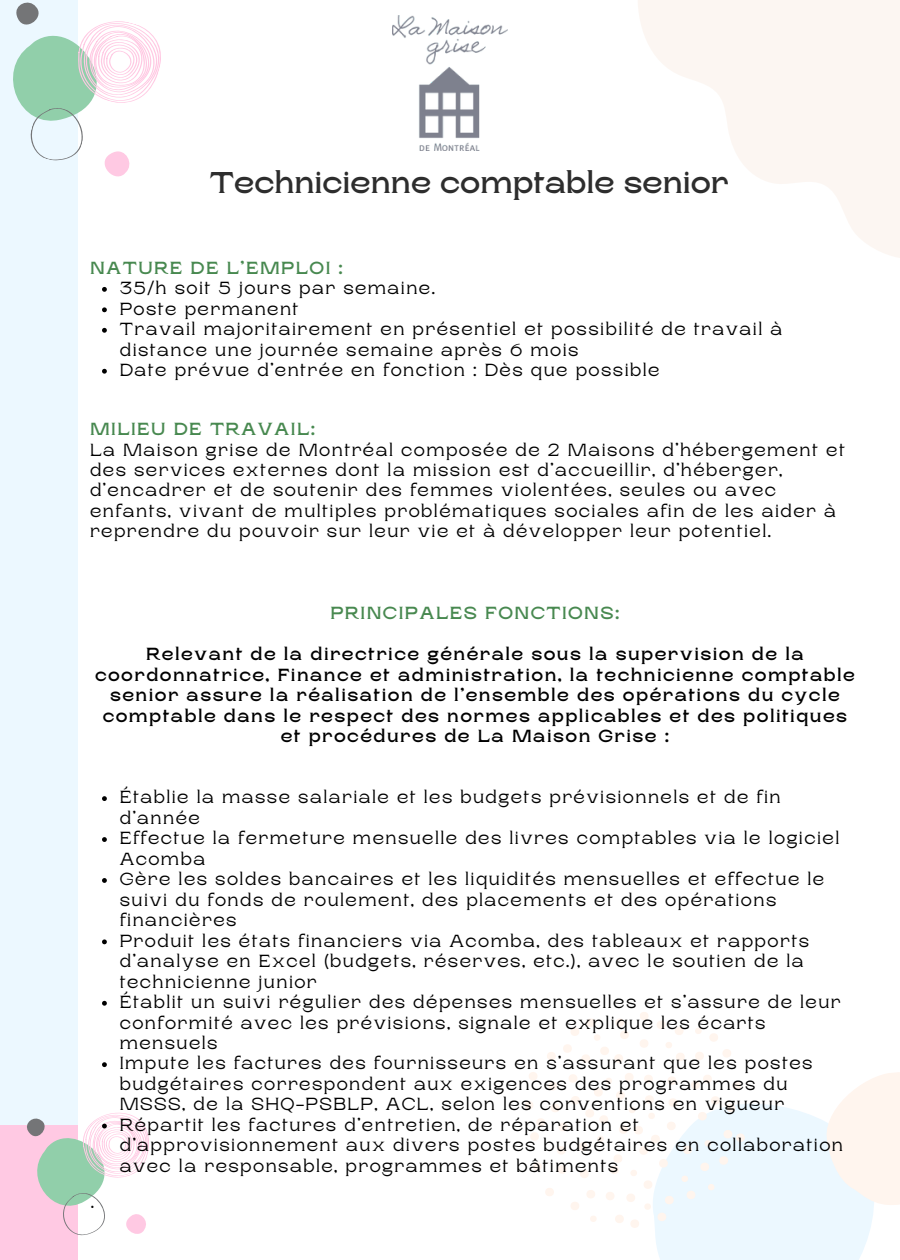
<style>
.page{position:relative;width:900px;height:1260px;background:#fff}
.page>*{position:absolute;margin:0;border:0;box-sizing:border-box;transform-origin:0 0}
.t1{font:700 30px "Rasputin";color:#2d2d2d}
.t2{font:17.5px/20.5px "Rasputin";letter-spacing:.08em;color:#000}
.t3{font:700 17.5px/20.5px "Rasputin";letter-spacing:.08em;color:#000;text-align:center}
.t4{font:700 17.5px "Rasputin";letter-spacing:.08em;color:#488950}
.t5{font:17.5px "Noto Sans";color:#000}
</style>
<div class="page">
<div style="left:0;top:0;width:78px;height:1152px;background:#ecf8ff"></div>
<svg style="left:638px;top:0;width:262px;height:258px;fill:#fcf6f2"></svg>
<div style="left:655px;top:1104px;width:219px;height:156px;background:#ecf8ff"></div>
<svg style="left:823px;top:1072px;width:77px;height:137px"></svg>
<svg style="left:525px;top:1012px;width:220px;height:218px"></svg>
<div style="left:0;top:1125px;width:78px;height:135px;background:#ffc9e3"></div>
<img style="left:393px;top:16px;width:114px;height:135px">
<svg style="left:13px;top:2px;width:148px;height:175px"></svg>
<svg style="left:102px;top:287px;width:5px;height:5px"></svg>
<svg style="left:102px;top:307px;width:5px;height:5px"></svg>
<svg style="left:102px;top:328px;width:5px;height:5px"></svg>
<svg style="left:102px;top:369px;width:5px;height:5px"></svg>
<svg style="left:102px;top:796px;width:5px;height:5px"></svg>
<svg style="left:102px;top:837px;width:5px;height:5px"></svg>
<svg style="left:102px;top:878px;width:5px;height:5px"></svg>
<svg style="left:102px;top:939px;width:5px;height:5px"></svg>
<svg style="left:102px;top:1001px;width:5px;height:5px"></svg>
<svg style="left:102px;top:1062px;width:5px;height:5px"></svg>
<svg style="left:27px;top:1113px;width:122px;height:123px"></svg>
<p class="t1" style="left:210px;top:166px;width:521px">Technicienne comptable senior</p>
<p class="t4" style="left:90px;top:258px;width:254px">NATURE DE L’EMPLOI :</p>
<p class="t2" style="left:120px;top:278px;width:664px">35/h soit 5 jours par semaine.<br>Poste permanent<br>Travail majoritairement en présentiel et possibilité de travail à distance une journée semaine après 6 mois<br>Date prévue d’entrée en fonction : Dès que possible</p>
<p class="t4" style="left:90px;top:419px;width:227px">MILIEU DE TRAVAIL:</p>
<p class="t2" style="left:90px;top:439px;width:756px">La Maison grise de Montréal composée de 2 Maisons d’hébergement et des services externes dont la mission est d’accueillir, d’héberger, d’encadrer et de soutenir des femmes violentées, seules ou avec enfants, vivant de multiples problématiques sociales afin de les aider à reprendre du pouvoir sur leur vie et à développer leur potentiel.</p>
<p class="t4" style="left:330px;top:604px;width:291px">PRINCIPALES FONCTIONS:</p>
<p class="t3" style="left:95px;top:644px;width:761px">Relevant de la directrice générale sous la supervision de la coordonnatrice, Finance et administration, la technicienne comptable senior assure la réalisation de l’ensemble des opérations du cycle comptable dans le respect des normes applicables et des politiques et procédures de La Maison Grise :</p>
<p class="t5" style="left:90px;top:1194px;width:6px">·</p>
<p class="t2" style="left:120px;top:787px;width:725px">Établie la masse salariale et les budgets prévisionnels et de fin d’année<br>Effectue la fermeture mensuelle des livres comptables via le logiciel Acomba<br>Gère les soldes bancaires et les liquidités mensuelles et effectue le suivi du fonds de roulement, des placements et des opérations financières<br>Produit les états financiers via Acomba, des tableaux et rapports d’analyse en Excel (budgets, réserves, etc.), avec le soutien de la technicienne junior<br>Établit un suivi régulier des dépenses mensuelles et s’assure de leur conformité avec les prévisions, signale et explique les écarts mensuels<br>Impute les factures des fournisseurs en s’assurant que les postes budgétaires correspondent aux exigences des programmes du MSSS, de la SHQ-PSBLP, ACL, selon les conventions en vigueur Répartit les factures d’entretien, de réparation et d’approvisionnement aux divers postes budgétaires en collaboration avec la responsable, programmes et bâtiments</p>
</div>
